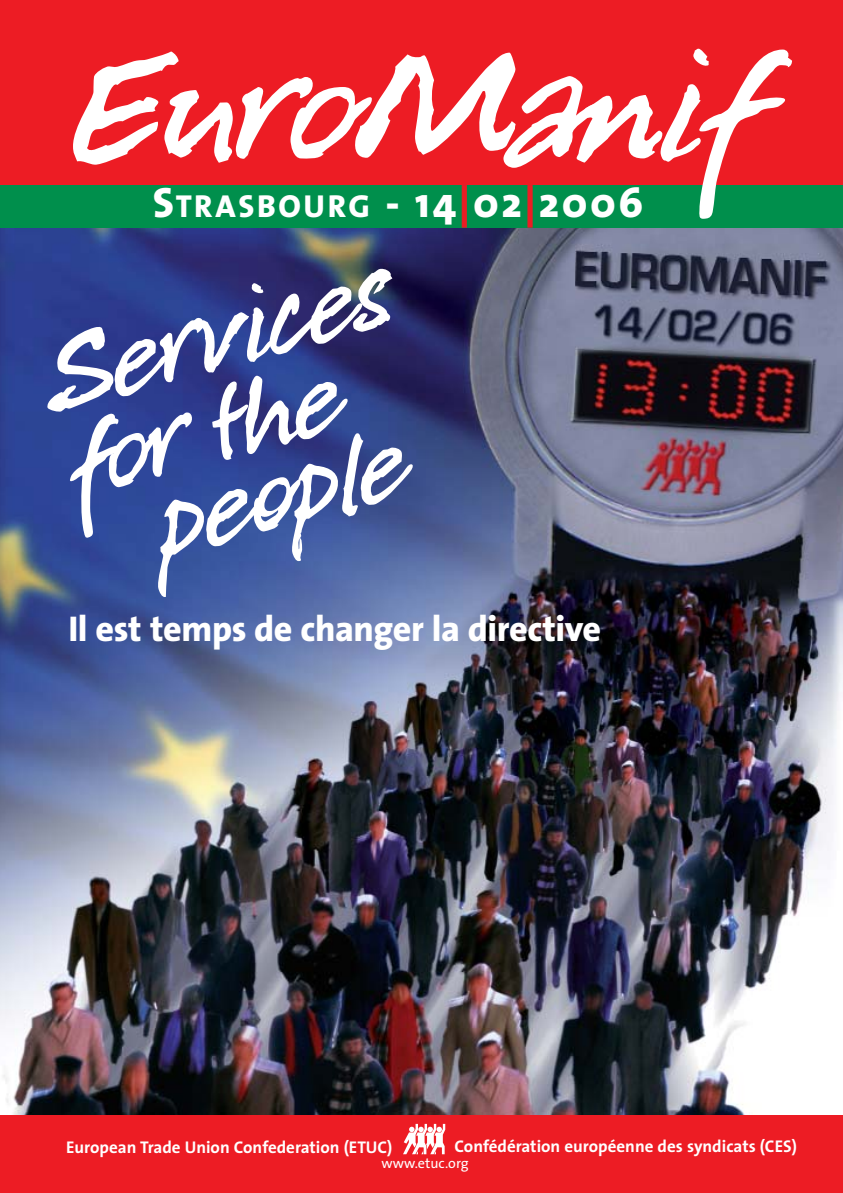
<style>
.page{position:relative;width:843px;height:1193px;background:#fff}
.page>*{position:absolute;margin:0;border:0;box-sizing:border-box;transform-origin:0 0}
.t1{font:800 42.6px "The Sans";letter-spacing:.06em;color:#fff}
.t2{font:800 36px "The Sans";letter-spacing:-.01em;color:#fff}
.t3{font:700 17px "The Sans";color:#fff}
.t4{font:14.2px "The Sans";color:#fff}
.s1{font-size:32px}
.s2{color:#ed1c24}
</style>
<div class="page">
<img style="left:0;top:0;width:842px;height:1192px">
<h1 class="t1" style="left:153px;top:182px;width:491px">S<span class="s1">TRASBOURG</span> - 14<span class="s2">|</span>02<span class="s2">|</span>2006</h1>
<h2 class="t2" style="left:68px;top:611px;width:534px">Il est temps de changer la directive</h2>
<p class="t3" style="left:454px;top:1137px;width:343px">Confédération européenne des syndicats (CES)</p>
<p class="t4" style="left:381px;top:1157px;width:89px">www.etuc.org</p>
<p class="t3" style="left:66px;top:1138px;width:327px">European Trade Union Confederation (ETUC)</p>
</div>
